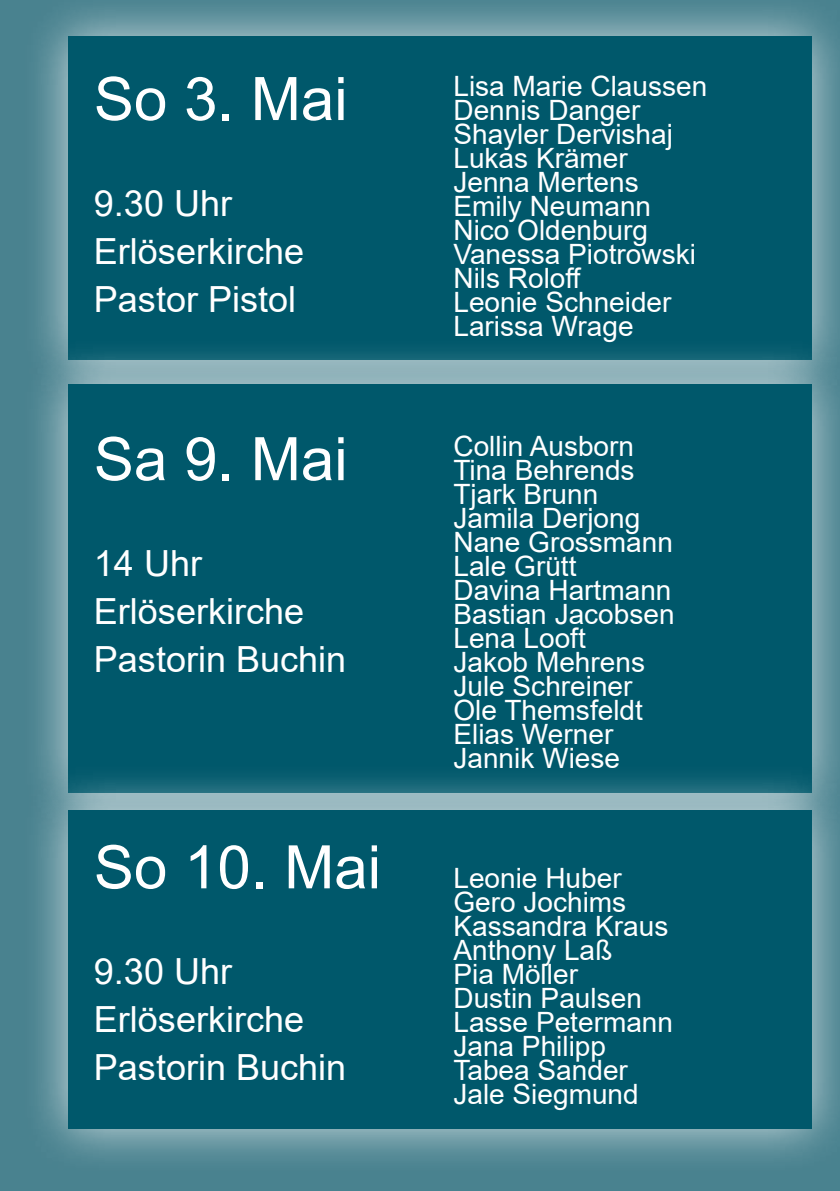
<style>
.page{position:relative;width:840px;height:1191px;background:#fff}
.page>*{position:absolute;margin:0;border:0;box-sizing:border-box;transform-origin:0 0}
.t1{font:60px "Arial";color:#fff}
.t2{font:36px/48px "Arial";color:#fff}
.t3{font:28px/24px "Arial";color:#fff}
</style>
<div class="page">
<div style="left:0;top:0;width:839px;height:1191px;background:#49828f"></div>
<div style="left:20px;top:0;width:819px;height:408px;background:#fff;opacity:.75"></div>
<div style="left:68px;top:37px;width:743px;height:323px;background:#00586b"></div>
<div style="left:20px;top:336px;width:819px;height:504px;background:#fff;opacity:.75"></div>
<div style="left:68px;top:384px;width:743px;height:408px;background:#00586b"></div>
<div style="left:20px;top:762px;width:819px;height:413px;background:#fff;opacity:.75"></div>
<div style="left:68px;top:809px;width:743px;height:319px;background:#00586b"></div>
<h1 class="t1" style="left:94px;top:58px;width:255px">So 3. Mai</h1>
<p class="t2" style="left:94px;top:179px;width:212px">9.30 Uhr<br>Erlöserkirche<br>Pastor Pistol</p>
<h1 class="t1" style="left:94px;top:418px;width:255px">Sa 9. Mai</h1>
<p class="t2" style="left:94px;top:539px;width:254px">14 Uhr<br>Erlöserkirche<br>Pastorin Buchin</p>
<h1 class="t1" style="left:94px;top:826px;width:288px">So 10. Mai</h1>
<p class="t2" style="left:94px;top:947px;width:254px">9.30 Uhr<br>Erlöserkirche<br>Pastorin Buchin</p>
<p class="t3" style="left:453px;top:74px;width:255px">Lisa Marie Claussen<br>Dennis Danger<br>Shayler Dervishaj<br>Lukas Krämer<br>Jenna Mertens<br>Emily Neumann<br>Nico Oldenburg<br>Vanessa Piotrowski<br>Nils Roloff<br>Leonie Schneider<br>Larissa Wrage</p>
<p class="t3" style="left:453px;top:434px;width:223px">Collin Ausborn<br>Tina Behrends<br>Tjark Brunn<br>Jamila Derjong<br>Nane Grossmann<br>Lale Grütt<br>Davina Hartmann<br>Bastian Jacobsen<br>Lena Looft<br>Jakob Mehrens<br>Jule Schreiner<br>Ole Themsfeldt<br>Elias Werner<br>Jannik Wiese</p>
<p class="t3" style="left:453px;top:866px;width:221px">Leonie Huber<br>Gero Jochims<br>Kassandra Kraus<br>Anthony Laß<br>Pia Möller<br>Dustin Paulsen<br>Lasse Petermann<br>Jana Philipp<br>Tabea Sander<br>Jale Siegmund</p>
</div>
